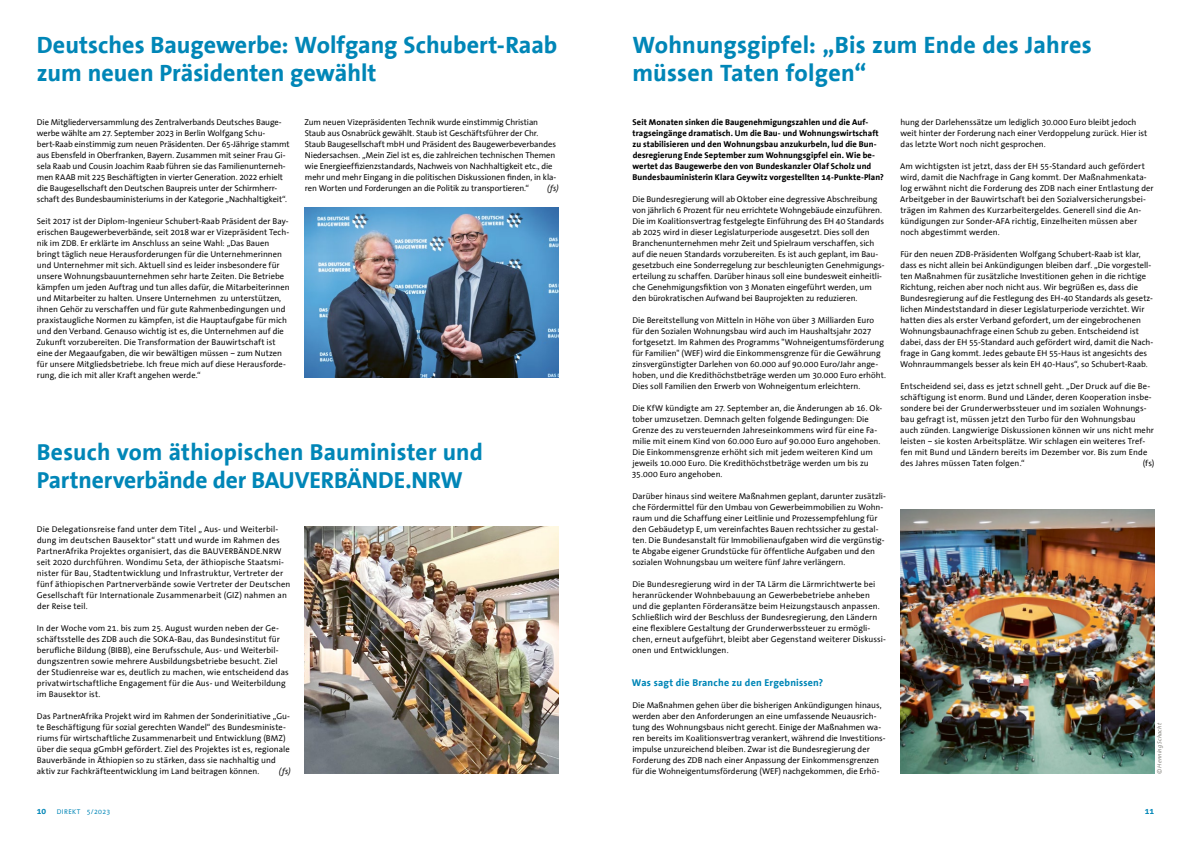
<style>
.page{position:relative;width:1191px;height:842px;background:#fff}
.page>*{position:absolute;margin:0;border:0;box-sizing:border-box;transform-origin:0 0}
.t1{font:700 24px/27.5px "The Sans Office";letter-spacing:.005em;color:#0086b7}
.t2{font:700 23.5px/27.5px "The Sans Office";letter-spacing:.005em;color:#0086b7}
.t3{font:700 10px "The Sans Office";letter-spacing:.025em;color:#0086b7}
.t4{font:8.5px/11px "The Sans Office";color:#000}
.t5{font:700 8.5px/11px "The Sans Office";letter-spacing:.005em;color:#000}
.t6{font:italic 8.5px "The Sans Office";color:#000}
.t7{font:700 8.5px "The Sans Office";color:#0086b7}
.t8{font:7px "The Sans Office";letter-spacing:.055em;color:#0086b7}
.t9{font:italic 6px "The Sans Office";letter-spacing:.01em;color:#81807a}
.s1{font-size:6.9px}
.s2{font-weight:700;font-size:8.5px}
</style>
<div class="page">
<img style="left:305px;top:207px;width:253px;height:171px">
<img style="left:305px;top:526px;width:253px;height:248px">
<img style="left:900px;top:510px;width:254px;height:264px">
<h1 class="t1" style="left:37px;top:32px;width:522px">Deutsches Baugewerbe: Wolfgang Schubert-Raab zum neuen Präsidenten gewählt</h1>
<p class="t4" style="left:37px;top:117px;width:254px">Die Mitgliederversammlung des Zentralverbands Deutsches Bauge&shy;werbe wählte am 27. September 2023 in Berlin Wolfgang Schu&shy;bert-Raab einstimmig zum neuen Präsidenten. Der 65-Jährige stammt aus Ebensfeld in Oberfranken, Bayern. Zusammen mit seiner Frau Gi&shy;sela Raab und Cousin Joachim Raab führen sie das Familienunterneh&shy;men RAAB mit 225 Beschäftigten in vierter Generation. 2022 erhielt die Baugesellschaft den Deutschen Baupreis unter der Schirmherr&shy;schaft des Bundesbauministeriums in der Kategorie „Nachhaltigkeit“.</p>
<p class="t4" style="left:36px;top:216px;width:255px">Seit 2017 ist der Diplom-Ingenieur Schubert-Raab Präsident der Bay&shy;erischen Baugewerbeverbände, seit 2018 war er Vizepräsident Tech&shy;nik im ZDB. Er erklärte im Anschluss an seine Wahl: „Das Bauen bringt täglich neue Herausforderungen für die Unternehmerinnen und Unternehmer mit sich. Aktuell sind es leider insbesondere für unsere Wohnungsbauunternehmen sehr harte Zeiten. Die Betriebe kämpfen um jeden Auftrag und tun alles dafür, die Mitarbeiterinnen und Mitarbeiter zu halten. Unsere Unternehmen zu unterstützen, ihnen Gehör zu verschaffen und für gute Rahmenbedingungen und praxistaugliche Normen zu kämpfen, ist die Hauptaufgabe für mich und den Verband. Genauso wichtig ist es, die Unternehmen auf die Zukunft vorzubereiten. Die Transformation der Bauwirtschaft ist eine der Megaaufgaben, die wir bewältigen müssen – zum Nutzen für unsere Mitgliedsbetriebe. Ich freue mich auf diese Herausforde&shy;rung, die ich mit aller Kraft angehen werde.“</p>
<p class="t4" style="left:304px;top:117px;width:253px">Zum neuen Vizepräsidenten Technik wurde einstimmig Christian Staub aus Osnabrück gewählt. Staub ist Geschäftsführer der Chr.<br>Staub Baugesellschaft mbH und Präsident des Baugewerbeverbandes Niedersachsen. „Mein Ziel ist es, die zahlreichen technischen Themen wie Energieeffizienzstandards, Nachweis von Nachhaltigkeit etc., die mehr und mehr Eingang in die politischen Diskussionen finden, in kla&shy;ren Worten und Forderungen an die Politik zu transportieren.“</p>
<p class="t6" style="left:547px;top:184px;width:13px">(fs)</p>
<h2 class="t2" style="left:37px;top:439px;width:448px">Besuch vom äthiopischen Bauminister und<br>Partnerverbände der BAUVERBÄNDE.NRW</h2>
<p class="t4" style="left:37px;top:524px;width:255px">Die Delegationsreise fand unter dem Titel „ Aus- und Weiterbil&shy;dung im deutschen Bausektor“ statt und wurde im Rahmen des PartnerAfrika Projektes organisiert, das die BAUVERBÄNDE.NRW seit 2020 durchführen. Wondimu Seta, der äthiopische Staatsmi&shy;nister für Bau, Stadtentwicklung und Infrastruktur, Vertreter der fünf äthiopischen Partnerverbände sowie Vertreter der Deutschen Gesellschaft für Internationale Zusammenarbeit (GIZ) nahmen an der Reise teil.</p>
<p class="t4" style="left:37px;top:623px;width:253px">In der Woche vom 21. bis zum 25. August wurden neben der Ge&shy;schäftsstelle des ZDB auch die SOKA-Bau, das Bundesinstitut für berufliche Bildung (BIBB), eine Berufsschule, Aus- und Weiterbil&shy;dungszentren sowie mehrere Ausbildungsbetriebe besucht. Ziel der Studienreise war es, deutlich zu machen, wie entscheidend das privatwirtschaftliche Engagement für die Aus- und Weiterbildung im Bausektor ist.</p>
<p class="t4" style="left:37px;top:711px;width:255px">Das PartnerAfrika Projekt wird im Rahmen der Sonderinitiative „Gu&shy;te Beschäftigung für sozial gerechten Wandel“ des Bundesministe&shy;riums für wirtschaftliche Zusammenarbeit und Entwicklung (BMZ) über die sequa gGmbH gefördert. Ziel des Projektes ist es, regionale Bauverbände in Äthiopien so zu stärken, dass sie nachhaltig und aktiv zur Fachkräfteentwicklung im Land beitragen können.</p>
<p class="t6" style="left:279px;top:767px;width:13px">(fs)</p>
<h1 class="t1" style="left:632px;top:32px;width:461px">Wohnungsgipfel: „Bis zum Ende des Jahres müssen Taten folgen“</h1>
<p class="t5" style="left:632px;top:117px;width:253px">Seit Monaten sinken die Baugenehmigungszahlen und die Auf&shy;tragseingänge dramatisch. Um die Bau- und Wohnungswirtschaft zu stabilisieren und den Wohnungsbau anzukurbeln, lud die Bun&shy;desregierung Ende September zum Wohnungsgipfel ein. Wie be&shy;wertet das Baugewerbe den von Bundeskanzler Olaf Scholz und Bundesbauministerin Klara Geywitz vorgestellten 14-Punkte-Plan?</p>
<p class="t4" style="left:632px;top:194px;width:254px">Die Bundesregierung will ab Oktober eine degressive Abschreibung von jährlich 6 Prozent für neu errichtete Wohngebäude einzuführen.<br>Die im Koalitionsvertrag festgelegte Einführung des EH 40 Standards ab 2025 wird in dieser Legislaturperiode ausgesetzt. Dies soll den Branchenunternehmen mehr Zeit und Spielraum verschaffen, sich auf die neuen Standards vorzubereiten. Es ist auch geplant, im Bau&shy;gesetzbuch eine Sonderregelung zur beschleunigten Genehmigungs&shy;erteilung zu schaffen. Darüber hinaus soll eine bundesweit einheitli&shy;che Genehmigungsfiktion von 3 Monaten eingeführt werden, um den bürokratischen Aufwand bei Bauprojekten zu reduzieren.</p>
<p class="t4" style="left:632px;top:315px;width:255px">Die Bereitstellung von Mitteln in Höhe von über 3 Milliarden Euro für den Sozialen Wohnungsbau wird auch im Haushaltsjahr 2027 fortgesetzt. Im Rahmen des Programms "Wohneigentumsförderung für Familien" (WEF) wird die Einkommensgrenze für die Gewährung zinsvergünstigter Darlehen von 60.000 auf 90.000 Euro/Jahr ange&shy;hoben, und die Kredithöchstbeträge werden um 30.000 Euro erhöht.<br>Dies soll Familien den Erwerb von Wohneigentum erleichtern.</p>
<p class="t4" style="left:632px;top:403px;width:252px">Die KfW kündigte am 27. September an, die Änderungen ab 16. Ok&shy;tober umzusetzen. Demnach gelten folgende Bedingungen: Die Grenze des zu versteuernden Jahreseinkommens wird für eine Fa&shy;milie mit einem Kind von 60.000 Euro auf 90.000 Euro angehoben.<br>Die Einkommensgrenze erhöht sich mit jedem weiteren Kind um jeweils 10.000 Euro. Die Kredithöchstbeträge werden um bis zu 35.000 Euro angehoben.</p>
<p class="t4" style="left:632px;top:491px;width:255px">Darüber hinaus sind weitere Maßnahmen geplant, darunter zusätzli&shy;che Fördermittel für den Umbau von Gewerbeimmobilien zu Wohn&shy;raum und die Schaffung einer Leitlinie und Prozessempfehlung für den Gebäudetyp E, um vereinfachtes Bauen rechtssicher zu gestal&shy;ten. Die Bundesanstalt für Immobilienaufgaben wird die vergünstig&shy;te Abgabe eigener Grundstücke für öffentliche Aufgaben und den sozialen Wohnungsbau um weitere fünf Jahre verlängern.</p>
<p class="t4" style="left:632px;top:579px;width:255px">Die Bundesregierung wird in der TA Lärm die Lärmrichtwerte bei heranrückender Wohnbebauung an Gewerbebetriebe anheben und die geplanten Förderansätze beim Heizungstausch anpassen.<br>Schließlich wird der Beschluss der Bundesregierung, den Ländern eine flexiblere Gestaltung der Grunderwerbssteuer zu ermögli&shy;chen, erneut aufgeführt, bleibt aber Gegenstand weiterer Diskussi&shy;onen und Entwicklungen.</p>
<p class="t3" style="left:632px;top:677px;width:193px">Was sagt die Branche zu den Ergebnissen?</p>
<p class="t4" style="left:632px;top:700px;width:255px">Die Maßnahmen gehen über die bisherigen Ankündigungen hinaus, werden aber den Anforderungen an eine umfassende Neuausrich&shy;tung des Wohnungsbaus nicht gerecht. Einige der Maßnahmen wa&shy;ren bereits im Koalitionsvertrag verankert, während die Investitions&shy;impulse unzureichend bleiben. Zwar ist die Bundesregierung der Forderung des ZDB nach einer Anpassung der Einkommensgrenzen für die Wohneigentumsförderung (WEF) nachgekommen, die Erhö-</p>
<p class="t4" style="left:900px;top:117px;width:249px">hung der Darlehenssätze um lediglich 30.000 Euro bleibt jedoch weit hinter der Forderung nach einer Verdoppelung zurück. Hier ist das letzte Wort noch nicht gesprochen.</p>
<p class="t4" style="left:900px;top:161px;width:255px">Am wichtigsten ist jetzt, dass der EH 55-Standard auch gefördert wird, damit die Nachfrage in Gang kommt. Der Maßnahmenkata&shy;log erwähnt nicht die Forderung des ZDB nach einer Entlastung der Arbeitgeber in der Bauwirtschaft bei den Sozialversicherungsbei&shy;trägen im Rahmen des Kurzarbeitergeldes. Generell sind die An&shy;kündigungen zur Sonder-AFA richtig, Einzelheiten müssen aber noch abgestimmt werden.</p>
<p class="t4" style="left:900px;top:249px;width:255px">Für den neuen ZDB-Präsidenten Wolfgang Schubert-Raab ist klar, dass es nicht allein bei Ankündigungen bleiben darf. „Die vorgestell&shy;ten Maßnahmen für zusätzliche Investitionen gehen in die richtige Richtung, reichen aber noch nicht aus. Wir begrüßen es, dass die Bundesregierung auf die Festlegung des EH-40 Standards als gesetz&shy;lichen Mindeststandard in dieser Legislaturperiode verzichtet. Wir hatten dies als erster Verband gefordert, um der eingebrochenen Wohnungsbaunachfrage einen Schub zu geben. Entscheidend ist dabei, dass der EH 55-Standard auch gefördert wird, damit die Nach&shy;frage in Gang kommt. Jedes gebaute EH 55-Haus ist angesichts des Wohnraummangels besser als kein EH 40-Haus“, so Schubert-Raab.</p>
<p class="t4" style="left:900px;top:381px;width:255px">Entscheidend sei, dass es jetzt schnell geht. „Der Druck auf die Be&shy;schäftigung ist enorm. Bund und Länder, deren Kooperation insbe&shy;sondere bei der Grunderwerbssteuer und im sozialen Wohnungs&shy;bau gefragt ist, müssen jetzt den Turbo für den Wohnungsbau auch zünden. Langwierige Diskussionen können wir uns nicht mehr leisten – sie kosten Arbeitsplätze. Wir schlagen ein weiteres Tref&shy;fen mit Bund und Ländern bereits im Dezember vor. Bis zum Ende des Jahres müssen Taten folgen.“</p>
<p class="t4" style="left:1142px;top:458px;width:13px">(fs)</p>
<p class="t9" style="left:1156px;top:774px;width:52px;rotate:-90deg"><span class="s1">©</span> Henning Schacht</p>
<p class="t8" style="left:37px;top:808px;width:75px"><span class="s2">10</span> DIREKT 5/2023</p>
<p class="t7" style="left:1144px;top:806px;width:11px">11</p>
</div>
